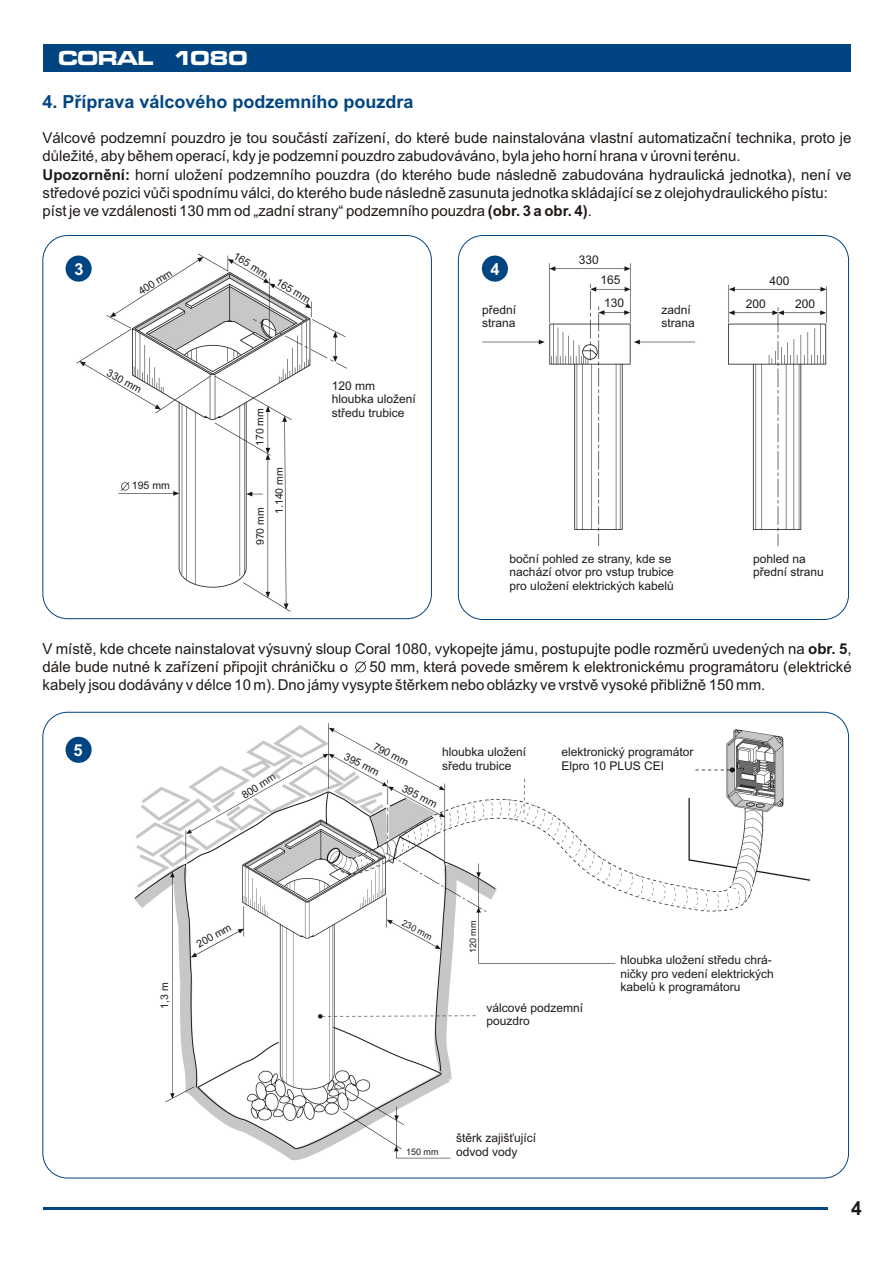
<style>
.page{position:relative;width:893px;height:1263px;background:#fff}
.page>*{position:absolute;margin:0;border:0;box-sizing:border-box;transform-origin:0 0}
.t1{font:21px "Microgramma D Bold Exte";color:#fff}
.t2{font:700 19.2px "Arial";color:#1f1a17}
.t3{font:700 18px "Arial";color:#004582}
.t4{font:700 16.5px "Arial";color:#fff}
.t5{font:15px/18.3px "Arial";color:#1f1a17}
.t6{font:12px/13.4px "Arial";color:#1f1a17}
.t7{font:10.5px "Arial";color:#1f1a17}
.t8{font:9px "Arial";color:#1f1a17}
.s1{font-weight:700}
</style>
<div class="page">
<img style="left:134px;top:723px;width:677px;height:438px">
<img style="left:481px;top:255px;width:346px;height:292px">
<img style="left:75px;top:253px;width:272px;height:359px">
<div style="left:43px;top:44px;width:807px;height:27px;background:#004582"></div>
<hr style="left:43px;top:1207px;width:784px;height:2px;background:#004582">
<div style="left:66px;top:256px;width:26px;height:26px;background:#004582;border-radius:50%"></div>
<div style="left:482px;top:256px;width:26px;height:26px;background:#004582;border-radius:50%"></div>
<svg style="left:121px;top:482px;width:8px;height:9px"></svg>
<svg style="left:355px;top:661px;width:11px;height:12px"></svg>
<div style="left:66px;top:737px;width:26px;height:26px;background:#004582;border-radius:50%"></div>
<svg style="left:362px;top:763px;width:9px;height:9px"></svg>
<svg style="left:259px;top:779px;width:10px;height:8px"></svg>
<svg style="left:401px;top:784px;width:36px;height:24px"></svg>
<h1 class="t1" style="left:58px;top:48px;width:191px">CORAL 1080</h1>
<p class="t3" style="left:43px;top:94px;width:373px">4. Příprava válcového podzemního pouzdra</p>
<p class="t5" style="left:43px;top:130px;width:810px">Válcové podzemní pouzdro je tou součástí zařízení, do které bude nainstalována vlastní automatizační technika, proto je důležité, aby během operací, kdy je podzemní pouzdro zabudováváno, byla jeho horní hrana v úrovni terénu.<br><span class="s1">Upozornění:</span> horní uložení podzemního pouzdra (do kterého bude následně zabudována hydraulická jednotka), není ve středové pozici vůči spodnímu válci, do kterého bude následně zasunuta jednotka skládající se z olejohydraulického pístu: píst je ve vzdálenosti 130 mm od „zadní strany“ podzemního pouzdra <span class="s1">(obr. 3 a obr. 4)</span>.</p>
<p class="t7" style="left:236px;top:252px;width:39px;rotate:31deg">165 mm</p>
<p class="t6" style="left:579px;top:255px;width:22px">330</p>
<p class="t4" style="left:74px;top:262px;width:11px">3</p>
<p class="t4" style="left:490px;top:263px;width:11px">4</p>
<p class="t7" style="left:137px;top:289px;width:39px;rotate:-33deg">400 mm</p>
<p class="t6" style="left:601px;top:269px;width:25px;line-height:23.2px;text-align:center">165<br>130</p>
<p class="t7" style="left:279px;top:277px;width:39px;rotate:31deg">165 mm</p>
<p class="t6" style="left:482px;top:304px;width:36px">přední strana</p>
<p class="t6" style="left:661px;top:304px;width:35px">zadní strana</p>
<p class="t7" style="left:109px;top:368px;width:39px;rotate:28deg">330 mm</p>
<p class="t7" style="left:132px;top:481px;width:39px">195 mm</p>
<p class="t7" style="left:256px;top:446px;width:39px;rotate:-90deg">170 mm</p>
<p class="t7" style="left:256px;top:545px;width:39px;rotate:-90deg">970 mm</p>
<p class="t7" style="left:275px;top:514px;width:48px;rotate:-90deg">1.140 mm</p>
<p class="t6" style="left:332px;top:380px;width:86px">120 mm hloubka uložení středu trubice</p>
<p class="t6" style="left:770px;top:275px;width:22px">400</p>
<p class="t6" style="left:746px;top:299px;width:22px">200</p>
<p class="t6" style="left:795px;top:299px;width:22px">200</p>
<p class="t6" style="left:510px;top:553px;width:166px">boční pohled ze strany, kde se nachází otvor pro vstup trubice pro uložení elektrických kabelů</p>
<p class="t6" style="left:753px;top:553px;width:72px">pohled na přední stranu</p>
<p class="t5" style="left:43px;top:640px;width:810px">V místě, kde chcete nainstalovat výsuvný sloup Coral 1080, vykopejte jámu, postupujte podle rozměrů uvedených na <span class="s1">obr. 5</span>, dále bude nutné k zařízení připojit chráničku o</p>
<p class="t5" style="left:43px;top:659px;width:811px;text-indent:327px">50 mm, která povede směrem k elektronickému programátoru (elektrické kabely jsou dodávány v délce 10 m). Dno jámy vysypte štěrkem nebo oblázky ve vrstvě vysoké přibližně 150 mm.</p>
<p class="t4" style="left:73px;top:744px;width:11px">5</p>
<p class="t7" style="left:241px;top:792px;width:39px;rotate:-33deg">800 m</p>
<p class="t7" style="left:161px;top:1009px;width:28px;rotate:-90deg">1,3 m</p>
<p class="t7" style="left:195px;top:941px;width:39px;rotate:-30deg">200 mm</p>
<p class="t7" style="left:376px;top:742px;width:39px;rotate:27deg">790 mm</p>
<p class="t7" style="left:347px;top:752px;width:39px;rotate:27deg">395 m</p>
<p class="t6" style="left:442px;top:746px;width:86px">hloubka uložení sředu trubice</p>
<p class="t6" style="left:561px;top:746px;width:134px">elektronický programátor<br>Elpro 10 PLUS CEI</p>
<p class="t8" style="left:404px;top:919px;width:34px;rotate:27deg">230 mm</p>
<p class="t8" style="left:470px;top:953px;width:34px;rotate:-90deg">120 mm</p>
<p class="t6" style="left:486px;top:1002px;width:98px">válcové podzemní pouzdro</p>
<p class="t6" style="left:620px;top:954px;width:155px">hloubka uložení středu chrá&shy;ničky pro vedení elektrických kabelů k programátoru</p>
<p class="t8" style="left:406px;top:1148px;width:34px">150 mm</p>
<p class="t6" style="left:456px;top:1132px;width:81px">štěrk zajišťující odvod vody</p>
<p class="t2" style="left:851px;top:1201px;width:12px">4</p>
</div>
